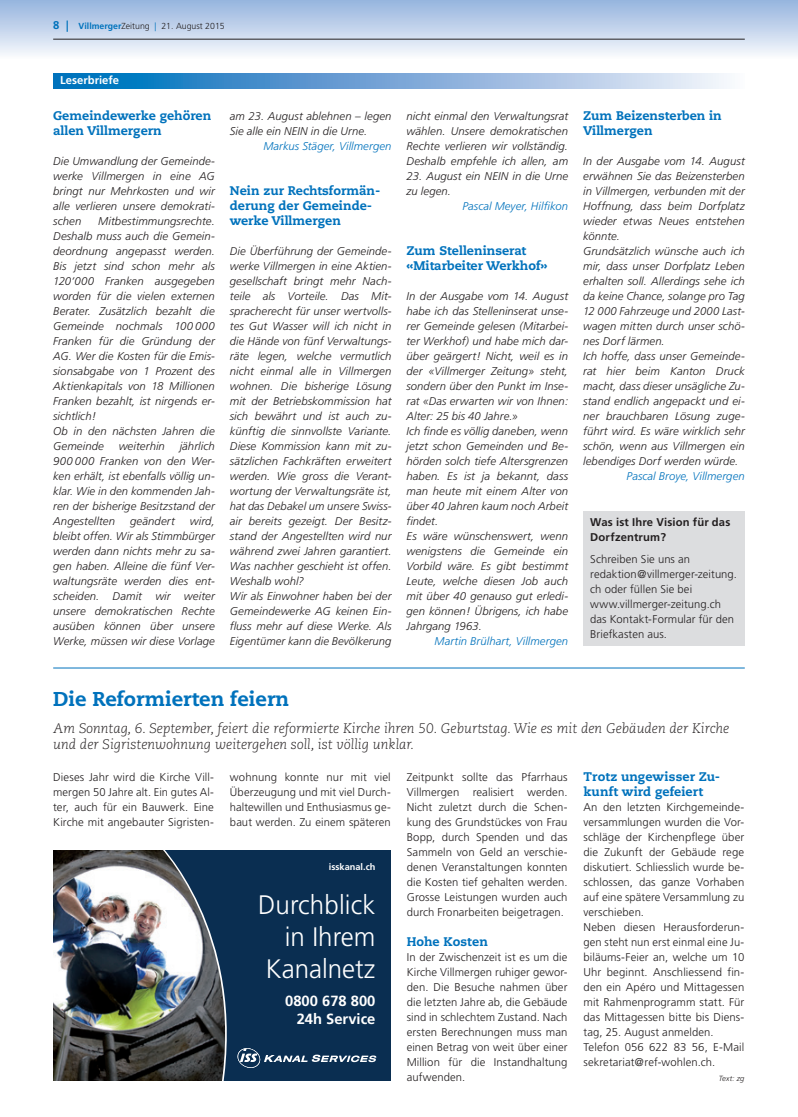
<style>
.page{position:relative;width:798px;height:1117px;background:#fff}
.page>*{position:absolute;margin:0;border:0;box-sizing:border-box;transform-origin:0 0}
.t1{font:300 26.75px/32px "Frutiger LT";color:#fff;text-align:right}
.t2{font:800 20px "Caecilia";color:#0072bc}
.t3{font:700 14.75px/17.8px "Frutiger LT";color:#fff;text-align:right}
.t4{font:italic 300 13.75px/16.5px "Caecilia";color:#231f20}
.t5{font:800 12.5px/15px "Caecilia";color:#0072bc}
.t6{font:italic 300 11.25px/15px "Frutiger";letter-spacing:.005em;color:#231f20}
.t7{font:300 11.25px/15px "Frutiger";letter-spacing:.01em;color:#231f20;text-align:justify}
.t8{font:italic 300 11.25px "Frutiger";letter-spacing:.01em;color:#0072bc}
.t9{font:700 11.25px/15px "Frutiger";letter-spacing:.015em;color:#231f20}
.t10{font:700 11.25px "Frutiger";color:#fff}
.t11{font:700 9.25px "Frutiger LT";color:#fff}
.t12{font:300 8.75px "Frutiger";color:#231f20}
.t13{font:italic 300 7.5px "Frutiger";letter-spacing:.025em;color:#231f20}
.s1{font-weight:700;font-size:11.25px;color:#0072bc}
.s2{font-family:"Myriad";font-weight:700;font-size:11.25px;color:#0072bc}
.s3{font-weight:700;color:#0072bc}
.s4{color:#0072bc}
</style>
<div class="page">
<svg style="left:0;top:0;width:797px;height:55px;background:#c2d3ea"></svg>
<hr style="left:53px;top:39px;width:691px;height:1px;background:#231f20">
<img style="left:53px;top:850px;width:103px;height:230px">
<svg style="left:158px;top:850px;width:232px;height:230px;background:#27435e"></svg>
<svg style="left:237px;top:1047px;width:139px;height:20px;background:#365470"></svg>
<svg style="left:53px;top:73px;width:674px;height:15px;background:#73a9d7"></svg>
<div style="left:583px;top:510px;width:161px;height:135px;background:#dcdddf"></div>
<hr style="left:53px;top:667px;width:691px;height:1px;background:#0072bc">
<p class="t12" style="left:53px;top:21px;width:173px"><span class="s1">8</span> <span class="s2">|</span> <span class="s3">Villmerger</span>Zeitung <span class="s4">|</span> 21. August 2015</p>
<p class="t10" style="left:60px;top:74px;width:60px">Leserbriefe</p>
<p class="t5" style="left:53px;top:108px;width:159px">Gemeindewerke gehören allen Villmergern</p>
<p class="t6" style="left:53px;top:154px;width:163px;text-align:justify">Die Umwandlung der Gemeinde&shy;werke Villmergen in eine AG bringt nur Mehrkosten und wir alle verlieren unsere demokrati&shy;schen</p>
<p class="t6" style="left:53px;top:214px;width:163px;text-indent:45px">Mitbestimmungsrechte.<br>Deshalb muss auch die Gemein&shy;deordnung angepasst werden.<br>Bis jetzt sind schon mehr als<br>120‘000 Franken ausgegeben worden für die vielen externen<br>Berater. Zusätzlich bezahlt die<br>Gemeinde nochmals 100 000<br>Franken für die Gründung der<br>AG. Wer die Kosten für die Emis&shy;sionsabgabe von 1 Prozent des<br>Aktienkapitals von 18 Millionen<br>Franken bezahlt, ist nirgends er&shy;sichtlich!<br>Ob in den nächsten Jahren die<br>Gemeinde</p>
<p class="t6" style="left:53px;top:439px;width:163px;text-align:justify;text-indent:126px">jährlich 900 000 Franken von den Wer&shy;ken erhält, ist ebenfalls völlig un&shy;klar. Wie in den kommenden Jah&shy;ren der bisherige Besitzstand der Angestellten</p>
<p class="t6" style="left:119px;top:439px;width:48px">weiterhin</p>
<p class="t6" style="left:53px;top:514px;width:163px;text-align:justify;text-indent:137px">wird, bleibt offen. Wir als Stimmbürger werden dann nichts mehr zu sa&shy;gen haben. Alleine die fünf Ver&shy;waltungsräte werden dies ent&shy;scheiden. Damit wir weiter unsere demokratischen Rechte ausüben können über unsere Werke, müssen wir diese Vorlage</p>
<p class="t6" style="left:130px;top:514px;width:46px">geändert</p>
<p class="t6" style="left:230px;top:109px;width:163px">am 23. August ablehnen – legen<br>Sie alle ein NEIN in die Urne.</p>
<p class="t8" style="left:263px;top:140px;width:130px">Markus Stäger, Villmergen</p>
<p class="t5" style="left:230px;top:183px;width:152px">Nein zur Rechtsformän&shy;derung der Gemeinde&shy;werke Villmergen</p>
<p class="t6" style="left:230px;top:244px;width:163px">Die Überführung der Gemeinde&shy;werke Villmergen in eine Aktien&shy;gesellschaft bringt mehr Nach&shy;teile als Vorteile. Das Mit-- spracherecht für unser wertvolls&shy;tes Gut Wasser will ich nicht in die Hände von fünf Verwaltungs&shy;räte legen, welche vermutlich nicht einmal alle in Villmergen wohnen. Die bisherige Lösung mit der Betriebskommission hat sich bewährt und ist auch zu&shy;künftig die sinnvollste Variante.<br>Diese Kommission kann mit zu&shy;sätzlichen Fachkräften erweitert werden. Wie gross die Verant&shy;wortung der Verwaltungsräte ist, hat das Debakel um unsere Swiss&shy;air bereits gezeigt. Der Besitz&shy;stand der Angestellten wird nur während zwei Jahren garantiert.<br>Was nachher geschieht ist offen.<br>Weshalb wohl?<br>Wir als Einwohner haben bei der<br>Gemeindewerke AG keinen Ein&shy;fluss mehr auf diese Werke. Als<br>Eigentümer kann die Bevölkerung</p>
<p class="t6" style="left:406px;top:109px;width:163px;text-align:justify">nicht einmal den Verwaltungsrat wählen. Unsere demokratischen Rechte verlieren wir vollständig.<br>Deshalb empfehle ich allen, am</p>
<p class="t6" style="left:406px;top:169px;width:163px">23. August ein NEIN in die Urne zu legen.</p>
<p class="t8" style="left:462px;top:200px;width:107px">Pascal Meyer, Hilfikon</p>
<p class="t5" style="left:406px;top:243px;width:142px">Zum Stelleninserat «Mitarbeiter Werkhof»</p>
<p class="t6" style="left:406px;top:289px;width:163px">In der Ausgabe vom 14. August habe ich das Stelleninserat unse&shy;rer Gemeinde gelesen (Mitarbei&shy;ter Werkhof) und habe mich dar&shy;über geärgert! Nicht, weil es in der «Villmerger Zeitung» steht, sondern über den Punkt im Inse&shy;rat «Das erwarten wir von Ihnen:<br>Alter: 25 bis 40 Jahre.»<br>Ich finde es völlig daneben, wenn jetzt schon Gemeinden und Be&shy;hörden solch tiefe Altersgrenzen haben. Es ist ja bekannt, dass man heute mit einem Alter von über 40 Jahren kaum noch Arbeit findet.<br>Es wäre wünschenswert, wenn wenigstens die Gemeinde ein<br>Vorbild wäre. Es gibt bestimmt<br>Leute, welche diesen Job auch mit über 40 genauso gut erledi&shy;gen können! Übrigens, ich habe<br>Jahrgang 1963.</p>
<p class="t8" style="left:434px;top:635px;width:135px">Martin Brülhart, Villmergen</p>
<p class="t5" style="left:583px;top:108px;width:140px">Zum Beizensterben in<br>Villmergen</p>
<p class="t6" style="left:583px;top:154px;width:163px">In der Ausgabe vom 14. August erwähnen Sie das Beizensterben in Villmergen, verbunden mit der<br>Hoffnung, dass beim Dorfplatz wieder etwas Neues entstehen könnte.<br>Grundsätzlich wünsche auch ich mir, dass unser Dorfplatz Leben erhalten soll. Allerdings sehe ich da keine Chance, solange pro Tag<br>12 000 Fahrzeuge und 2000 Last&shy;wagen mitten durch unser schö&shy;nes Dorf lärmen.<br>Ich hoffe, dass unser Gemeinde&shy;rat hier beim Kanton Druck macht, dass dieser unsägliche Zu&shy;stand endlich angepackt und ei&shy;ner brauchbaren Lösung zuge&shy;führt wird. Es wäre wirklich sehr schön, wenn aus Villmergen ein lebendiges Dorf werden würde.</p>
<p class="t8" style="left:626px;top:470px;width:120px">Pascal Broye, Villmergen</p>
<p class="t9" style="left:590px;top:514px;width:141px">Was ist Ihre Vision für das<br>Dorfzentrum?</p>
<p class="t7" style="left:590px;top:552px;width:148px;text-align:left">Schreiben Sie uns an redaktion@villmerger-zeitung. ch oder füllen Sie bei www.villmerger-zeitung.ch das Kontakt-Formular für den<br>Briefkasten aus.</p>
<h2 class="t2" style="left:53px;top:686px;width:237px">Die Reformierten feiern</h2>
<p class="t4" style="left:53px;top:719px;width:677px">Am Sonntag, 6. September, feiert die reformierte Kirche ihren 50. Geburtstag. Wie es mit den Gebäuden der Kirche und der Sigristenwohnung weitergehen soll, ist völlig unklar.</p>
<p class="t7" style="left:53px;top:769px;width:162px">Dieses Jahr wird die Kirche Vill&shy;mergen 50 Jahre alt. Ein gutes Al&shy;ter, auch für ein Bauwerk. Eine Kirche mit angebauter Sigristen-</p>
<p class="t7" style="left:230px;top:769px;width:162px">wohnung konnte nur mit viel Überzeugung und mit viel Durch&shy;haltewillen und Enthusiasmus ge&shy;baut werden. Zu einem späteren</p>
<p class="t7" style="left:406px;top:769px;width:162px">Zeitpunkt sollte das Pfarrhaus Villmergen realisiert werden.<br>Nicht zuletzt durch die Schen&shy;kung des Grundstückes von Frau Bopp, durch Spenden und das Sammeln von Geld an verschie&shy;denen Veranstaltungen konnten die Kosten tief gehalten werden.<br>Grosse Leistungen wurden auch durch Fronarbeiten beigetragen.</p>
<p class="t5" style="left:406px;top:933px;width:83px">Hohe Kosten</p>
<p class="t7" style="left:406px;top:949px;width:162px">In der Zwischenzeit ist es um die Kirche Villmergen ruhiger gewor&shy;den. Die Besuche nahmen über die letzten Jahre ab, die Gebäude sind in schlechtem Zustand. Nach ersten Berechnungen muss man einen Betrag von weit über einer Million für die Instandhaltung aufwenden.</p>
<p class="t5" style="left:583px;top:768px;width:138px">Trotz ungewisser Zu&shy;kunft wird gefeiert</p>
<p class="t7" style="left:583px;top:799px;width:162px;text-align:left">An den letzten Kirchgemeinde&shy;versammlungen wurden die Vor&shy;schläge der Kirchenpflege über die Zukunft der Gebäude rege diskutiert. Schliesslich wurde be&shy;schlossen, das ganze Vorhaben auf eine spätere Versammlung zu verschieben.<br>Neben diesen Herausforderun&shy;gen steht nun erst einmal eine Ju&shy;biläums-Feier an, welche um 10<br>Uhr beginnt. Anschliessend fin&shy;den ein Apéro und Mittagessen mit Rahmenprogramm statt. Für das Mittagessen bitte bis Diens&shy;tag, 25. August anmelden.<br>Telefon 056 622 83 56, E-Mail sekretariat@ref-wohlen.ch.</p>
<p class="t13" style="left:718px;top:1073px;width:27px">Text: zg</p>
<p class="t11" style="left:329px;top:861px;width:48px">isskanal.ch</p>
<h1 class="t1" style="left:258px;top:888px;width:119px">Durchblick in Ihrem<br>Kanalnetz</h1>
<h3 class="t3" style="left:285px;top:992px;width:92px">0800 678 800<br>24h Service</h3>
</div>
